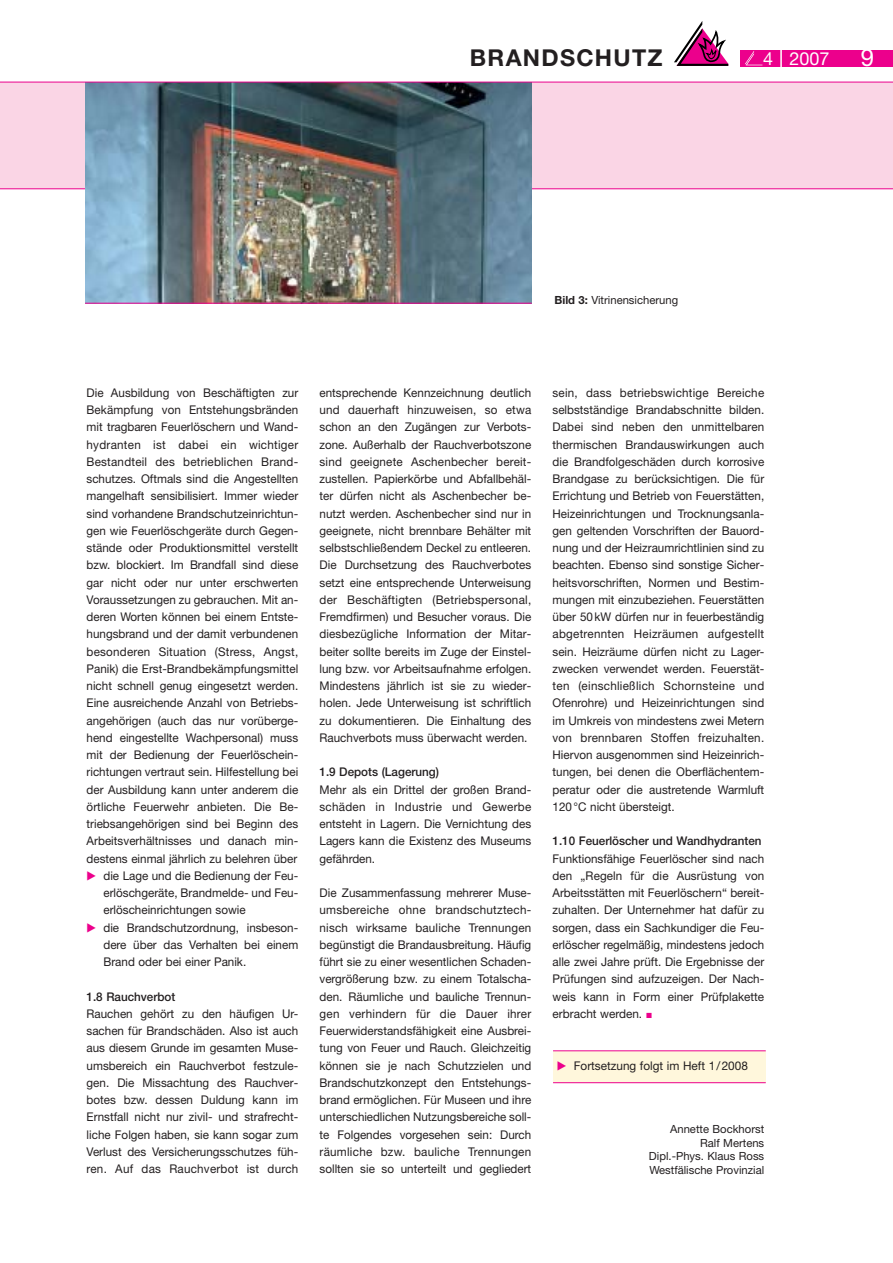
<style>
.page{position:relative;width:893px;height:1263px;background:#fff}
.page>*{position:absolute;margin:0;border:0;box-sizing:border-box;transform-origin:0 0}
.t1{font:24px "Helvetica Neue";color:#fff}
.t2{font:700 23.25px "Helvetica Neue";letter-spacing:.055em;color:#231f20}
.t3{font:18px "Helvetica Neue";color:#fff}
.t4{font:12px/17.2px "Helvetica Neue";color:#231f20;text-align:justify}
.t5{font:500 12px "Helvetica Neue";color:#231f20}
.t6{font:11.25px/13.5px "Helvetica Neue";color:#231f20;text-align:right}
.s1{font-weight:700}
.s2{font-family:"European Pi Three";color:#ec008c}
</style>
<div class="page">
<svg style="left:674px;top:21px;width:54px;height:45px"></svg>
<div style="left:740px;top:50px;width:152px;height:17px;background:#ec008c"></div>
<svg style="left:745px;top:51px;width:17px;height:14px"></svg>
<div style="left:0;top:82px;width:892px;height:106px;background:#fad5e5"></div>
<svg style="left:780px;top:50px;width:1px;height:17px"></svg>
<div style="left:553px;top:1051px;width:212px;height:32px;background:#fff7dc"></div>
<hr style="left:0;top:188px;width:892px;height:1px;background:#ec008c">
<img style="left:85px;top:83px;width:446px;height:220px">
<hr style="left:0;top:82px;width:892px;height:1px;background:#ec008c">
<hr style="left:85px;top:303px;width:446px;height:1px;background:#ec008c">
<hr style="left:553px;top:1050px;width:212px;height:1px;background:#ec008c">
<hr style="left:553px;top:1082px;width:212px;height:1px;background:#ec008c">
<h2 class="t2" style="left:470px;top:50px;width:194px">BRANDSCHUTZ</h2>
<h3 class="t3" style="left:763px;top:52px;width:68px">4 2007</h3>
<h1 class="t1" style="left:860px;top:49px;width:15px">9</h1>
<p class="t6" style="left:554px;top:294px;width:125px"><span class="s1">Bild 3:</span> Vitrinensicherung</p>
<p class="t4" style="left:87px;top:385px;width:213px">Die Ausbildung von Beschäftigten zur Bekämpfung von Entstehungsbränden mit tragbaren Feuerlöschern und Wand&shy;hydranten ist dabei ein wichtiger Bestandteil des betrieblichen Brand&shy;schutzes. Oftmals sind die Angestellten mangelhaft sensibilisiert. Immer wieder sind vorhandene Brandschutzeinrichtun&shy;gen wie Feuerlöschgeräte durch Gegen&shy;stände oder Produktionsmittel verstellt bzw. blockiert. Im Brandfall sind diese gar nicht oder nur unter erschwerten Voraussetzungen zu gebrauchen. Mit an&shy;deren Worten können bei einem Entste&shy;hungsbrand und der damit verbundenen besonderen Situation (Stress, Angst, Panik) die Erst-Brandbekämpfungsmittel nicht schnell genug eingesetzt werden.<br>Eine ausreichende Anzahl von Betriebs&shy;angehörigen (auch das nur vorüberge&shy;hend eingestellte Wachpersonal) muss mit der Bedienung der Feuerlöschein&shy;richtungen vertraut sein. Hilfestellung bei der Ausbildung kann unter anderem die örtliche Feuerwehr anbieten. Die Be&shy;triebsangehörigen sind bei Beginn des Arbeitsverhältnisses und danach min&shy;destens einmal jährlich zu belehren über</p>
<p class="t4" style="left:103px;top:868px;width:196px;text-indent:-17px"><span class="s2">-</span> die Lage und die Bedienung der Feu&shy;erlöschgeräte, Brandmelde- und Feu&shy;erlöscheinrichtungen sowie</p>
<p class="t4" style="left:103px;top:920px;width:196px;text-indent:-17px"><span class="s2">-</span> die Brandschutzordnung, insbeson&shy;dere über das Verhalten bei einem Brand oder bei einer Panik.</p>
<p class="t5" style="left:87px;top:992px;width:90px">1.8 Rauchverbot</p>
<p class="t4" style="left:87px;top:1006px;width:213px">Rauchen gehört zu den häufigen Ur&shy;sachen für Brandschäden. Also ist auch aus diesem Grunde im gesamten Muse&shy;umsbereich ein Rauchverbot festzule&shy;gen. Die Missachtung des Rauchver&shy;botes bzw. dessen Duldung kann im Ernstfall nicht nur zivil- und strafrecht&shy;liche Folgen haben, sie kann sogar zum Verlust des Versicherungsschutzes füh&shy;ren. Auf das Rauchverbot ist durch</p>
<p class="t4" style="left:319px;top:385px;width:213px">entsprechende Kennzeichnung deutlich und dauerhaft hinzuweisen, so etwa schon an den Zugängen zur Verbots&shy;zone. Außerhalb der Rauchverbotszone sind geeignete Aschenbecher bereit&shy;zustellen. Papierkörbe und Abfallbehäl&shy;ter dürfen nicht als Aschenbecher be&shy;nutzt werden. Aschenbecher sind nur in geeignete, nicht brennbare Behälter mit selbstschließendem Deckel zu entleeren.<br>Die Durchsetzung des Rauchverbotes setzt eine entsprechende Unterweisung der Beschäftigten (Betriebspersonal, Fremdfirmen) und Besucher voraus. Die diesbezügliche Information der Mitar&shy;beiter sollte bereits im Zuge der Einstel&shy;lung bzw. vor Arbeitsaufnahme erfolgen.<br>Mindestens jährlich ist sie zu wieder&shy;holen. Jede Unterweisung ist schriftlich zu dokumentieren. Die Einhaltung des Rauchverbots muss überwacht werden.</p>
<p class="t5" style="left:319px;top:768px;width:121px">1.9 Depots (Lagerung)</p>
<p class="t4" style="left:319px;top:782px;width:213px">Mehr als ein Drittel der großen Brand&shy;schäden in Industrie und Gewerbe entsteht in Lagern. Die Vernichtung des Lagers kann die Existenz des Museums gefährden.</p>
<p class="t4" style="left:319px;top:885px;width:213px">Die Zusammenfassung mehrerer Muse&shy;umsbereiche ohne brandschutztech&shy;nisch wirksame bauliche Trennungen begünstigt die Brandausbreitung. Häufig führt sie zu einer wesentlichen Schaden&shy;vergrößerung bzw. zu einem Totalscha&shy;den. Räumliche und bauliche Trennun&shy;gen verhindern für die Dauer ihrer Feuerwiderstandsfähigkeit eine Ausbrei&shy;tung von Feuer und Rauch. Gleichzeitig können sie je nach Schutzzielen und Brandschutzkonzept den Entstehungs&shy;brand ermöglichen. Für Museen und ihre unterschiedlichen Nutzungsbereiche soll&shy;te Folgendes vorgesehen sein: Durch räumliche bzw. bauliche Trennungen sollten sie so unterteilt und gegliedert</p>
<p class="t4" style="left:552px;top:385px;width:213px">sein, dass betriebswichtige Bereiche selbstständige Brandabschnitte bilden.<br>Dabei sind neben den unmittelbaren thermischen Brandauswirkungen auch die Brandfolgeschäden durch korrosive Brandgase zu berücksichtigen. Die für Errichtung und Betrieb von Feuerstätten, Heizeinrichtungen und Trocknungsanla&shy;gen geltenden Vorschriften der Bauord&shy;nung und der Heizraumrichtlinien sind zu beachten. Ebenso sind sonstige Sicher&shy;heitsvorschriften, Normen und Bestim&shy;mungen mit einzubeziehen. Feuerstätten über 50kW dürfen nur in feuerbeständig abgetrennten Heizräumen aufgestellt sein. Heizräume dürfen nicht zu Lager&shy;zwecken verwendet werden. Feuerstät&shy;ten (einschließlich Schornsteine und Ofenrohre) und Heizeinrichtungen sind im Umkreis von mindestens zwei Metern von brennbaren Stoffen freizuhalten.<br>Hiervon ausgenommen sind Heizeinrich&shy;tungen, bei denen die Oberflächentem&shy;peratur oder die austretende Warmluft 120°C nicht übersteigt.</p>
<p class="t5" style="left:552px;top:837px;width:210px">1.10 Feuerlöscher und Wandhydranten</p>
<p class="t4" style="left:552px;top:851px;width:213px">Funktionsfähige Feuerlöscher sind nach den „Regeln für die Ausrüstung von Arbeitsstätten mit Feuerlöschern“ bereit&shy;zuhalten. Der Unternehmer hat dafür zu sorgen, dass ein Sachkundiger die Feu&shy;erlöscher regelmäßig, mindestens jedoch alle zwei Jahre prüft. Die Ergebnisse der Prüfungen sind aufzuzeigen. Der Nach&shy;weis kann in Form einer Prüfplakette erbracht werden.</p>
<p class="t4" style="left:557px;top:1058px;width:193px"><span class="s2">-</span> Fortsetzung folgt im Heft 1/2008</p>
<p class="t6" style="left:649px;top:1123px;width:117px">Annette Bockhorst<br>Ralf Mertens<br>Dipl.-Phys. Klaus Ross<br>Westfälische Provinzial</p>
</div>
